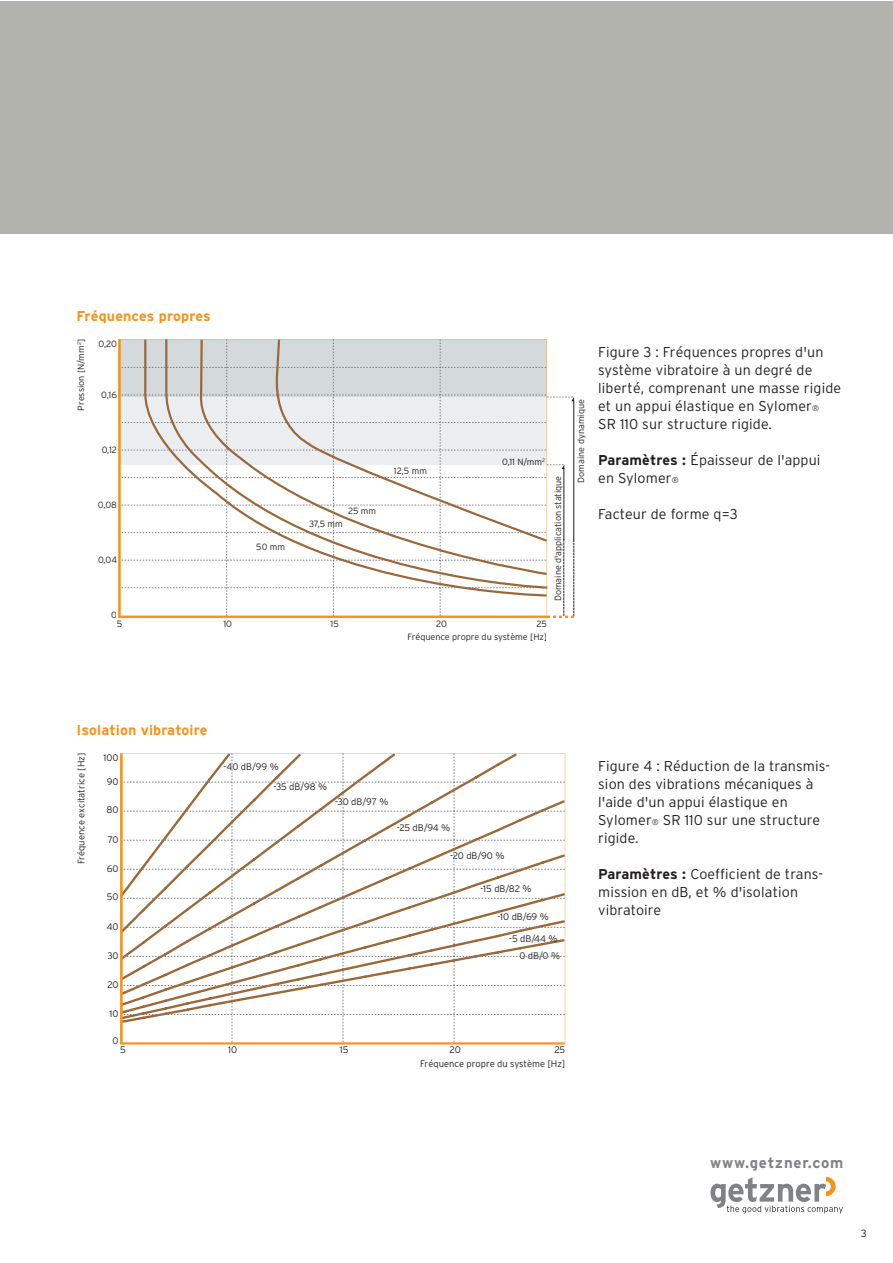
<style>
.page{position:relative;width:893px;height:1263px;background:#fff}
.page>*{position:absolute;margin:0;border:0;box-sizing:border-box;transform-origin:0 0}
.t1{font:700 15px "Interstate";letter-spacing:.055em;color:#808285}
.t2{font:300 14.25px/18px "Interstate";letter-spacing:.01em;color:#231f20}
.t3{font:700 14.25px "Interstate";letter-spacing:.01em;color:#f7931d}
.t4{font:300 10.5px "Interstate";color:#231f20}
.t5{font:300 9.45px/17px "Interstate";color:#231f20;text-align:right}
.t6{font:300 9px/12.9px "Interstate";color:#231f20;text-align:right}
.s1{font-size:8.25px}
.s2{font-weight:700}
</style>
<div class="page">
<div style="left:0;top:1px;width:892px;height:233px;background:#b2b3ac"></div>
<svg style="left:119px;top:339px;width:455px;height:279px"></svg>
<svg style="left:120px;top:753px;width:445px;height:291px"></svg>
<svg style="left:710px;top:1177px;width:133px;height:36px"></svg>
<p class="t3" style="left:77px;top:308px;width:136px">Fréquences propres</p>
<p class="t6" style="left:74px;top:410px;width:73px;rotate:-90deg">Pression [N/mm<sup>2</sup>]</p>
<p class="t6" style="left:98px;top:337px;width:20px">0,20</p>
<p class="t6" style="left:101px;top:388px;width:17px">0,16</p>
<p class="t6" style="left:102px;top:443px;width:17px">0,12</p>
<p class="t6" style="left:98px;top:498px;width:21px">0,08</p>
<p class="t6" style="left:98px;top:553px;width:20px">0,04</p>
<p class="t6" style="left:111px;top:608px;width:7px">0</p>
<p class="t6" style="left:256px;top:540px;width:30px">50 mm</p>
<p class="t6" style="left:348px;top:504px;width:29px">25 mm</p>
<p class="t6" style="left:309px;top:517px;width:35px">37,5 mm</p>
<p class="t6" style="left:394px;top:465px;width:35px">12,5 mm</p>
<p class="t6" style="left:502px;top:455px;width:44px">0,11 N/mm<sup>2</sup></p>
<p class="t6" style="left:117px;top:617px;width:7px">5</p>
<p class="t6" style="left:407px;top:617px;width:141px">25<br>Fréquence propre du système [Hz]</p>
<p class="t6" style="left:223px;top:617px;width:10px">10</p>
<p class="t6" style="left:331px;top:617px;width:10px">15</p>
<p class="t6" style="left:436px;top:617px;width:12px">20</p>
<p class="t6" style="left:551px;top:601px;width:127px;rotate:-90deg">Domaine d'application statique</p>
<p class="t6" style="left:574px;top:483px;width:85px;rotate:-90deg">Domaine dynamique</p>
<p class="t2" style="left:598px;top:343px;width:245px">Figure 3 : Fréquences propres d'un système vibratoire à un degré de liberté, comprenant une masse rigide et un appui élastique en Sylomer<span class="s1">®<br></span>SR 110 sur structure rigide.</p>
<p class="t2" style="left:598px;top:451px;width:224px"><span class="s2">Paramètres :</span> Épaisseur de l'appui en Sylomer<span class="s1">®</span></p>
<p class="t2" style="left:598px;top:505px;width:141px">Facteur de forme q=3</p>
<p class="t3" style="left:77px;top:722px;width:132px">Isolation vibratoire</p>
<p class="t5" style="left:73px;top:864px;width:113px;rotate:-90deg">Fréquence excitatrice [Hz]</p>
<p class="t5" style="left:104px;top:749px;width:17px">100</p>
<p class="t5" style="left:107px;top:773px;width:13px">90</p>
<p class="t5" style="left:107px;top:801px;width:14px">80</p>
<p class="t5" style="left:108px;top:831px;width:12px">70</p>
<p class="t5" style="left:107px;top:860px;width:13px">60</p>
<p class="t5" style="left:107px;top:888px;width:13px">50</p>
<p class="t5" style="left:107px;top:918px;width:13px">40</p>
<p class="t5" style="left:107px;top:947px;width:13px">30</p>
<p class="t5" style="left:107px;top:976px;width:13px">20</p>
<p class="t5" style="left:110px;top:1005px;width:10px">10</p>
<p class="t5" style="left:113px;top:1032px;width:8px">0</p>
<p class="t5" style="left:224px;top:758px;width:57px">-40 dB/99 %</p>
<p class="t5" style="left:273px;top:778px;width:55px">-35 dB/98 %</p>
<p class="t5" style="left:335px;top:793px;width:55px">-30 dB/97 %</p>
<p class="t5" style="left:397px;top:819px;width:55px">-25 dB/94 %</p>
<p class="t5" style="left:450px;top:847px;width:56px">-20 dB/90 %</p>
<p class="t5" style="left:481px;top:880px;width:52px">-15 dB/82 %</p>
<p class="t5" style="left:497px;top:908px;width:53px">-10 dB/69 %</p>
<p class="t5" style="left:509px;top:930px;width:53px">-5 dB/44 %<br>0 dB/0 %</p>
<p class="t5" style="left:120px;top:1041px;width:7px">5</p>
<p class="t5" style="left:420px;top:1043px;width:147px;line-height:13.6px">25<br>Fréquence propre du système [Hz]</p>
<p class="t5" style="left:228px;top:1041px;width:10px">10</p>
<p class="t5" style="left:340px;top:1041px;width:10px">15</p>
<p class="t5" style="left:450px;top:1041px;width:13px">20</p>
<p class="t2" style="left:598px;top:757px;width:233px">Figure 4 : Réduction de la transmis&shy;sion des vibrations mécaniques à l'aide d'un appui élastique en<br>Sylomer<span class="s1">®</span> SR 110 sur une structure rigide.</p>
<p class="t2" style="left:598px;top:865px;width:226px"><span class="s2">Paramètres :</span> Coefficient de trans&shy;mission en dB, et % d'isolation vibratoire</p>
<p class="t1" style="left:710px;top:1154px;width:135px">www.getzner.com</p>
<p class="t4" style="left:861px;top:1228px;width:7px">3</p>
</div>
